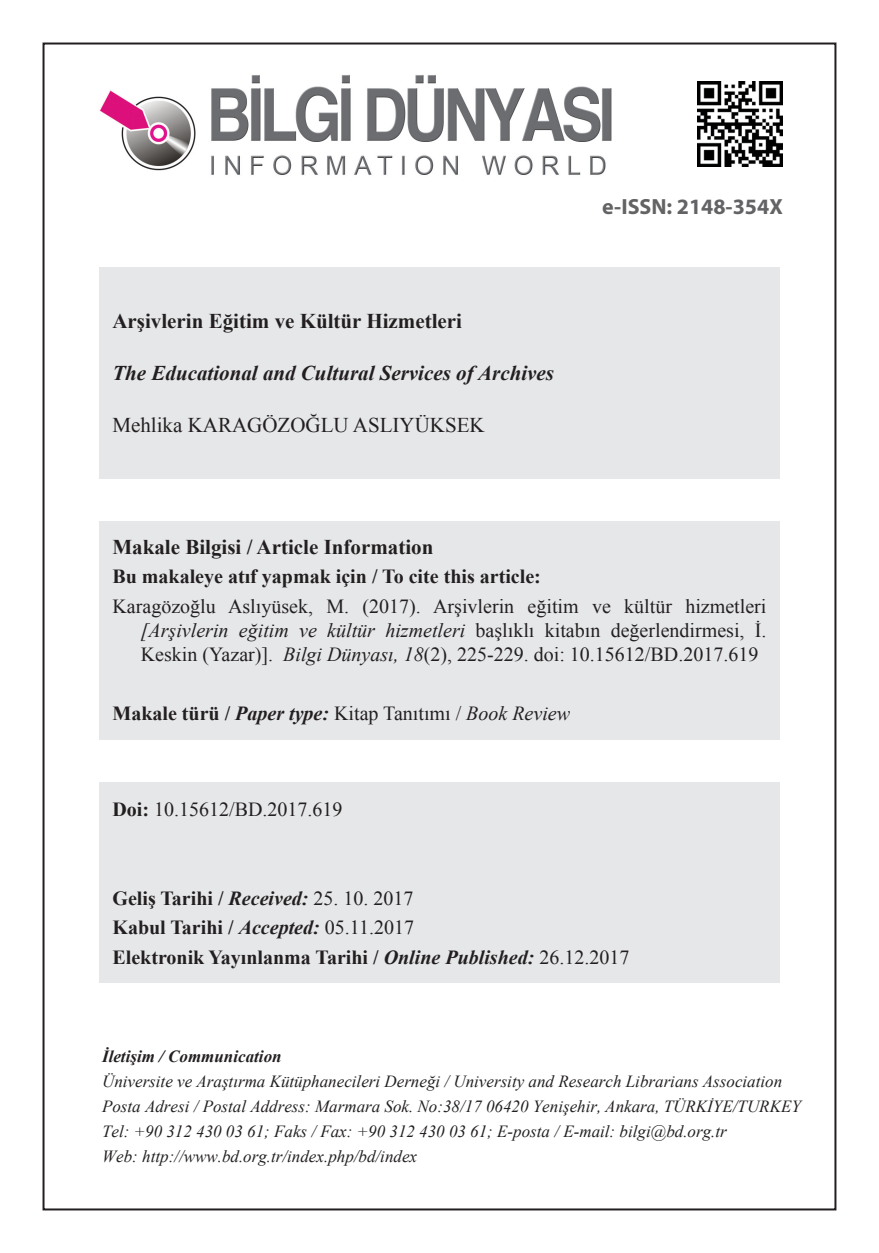
<style>
.page{position:relative;width:879px;height:1253px;background:#fff}
.page>*{position:absolute;margin:0;border:0;box-sizing:border-box;transform-origin:0 0}
.t1{font:700 22px "Myriad Pro";color:#636366}
.t2{font:700 21px "Times New Roman";color:#231f20}
.t3{font:italic 700 21px "Times New Roman";color:#231f20}
.t4{font:21px "Times New Roman";color:#231f20}
.t5{font:20px/24px "Times New Roman";color:#231f20;text-align:justify}
.t6{font:700 20px/29.6px "Times New Roman";color:#231f20}
.t7{font:italic 17px/24.8px "Times New Roman";color:#231f20}
.t8{font:italic 700 17px "Times New Roman";color:#231f20}
.s1{font-style:italic}
.s2{font-weight:700}
.s3{font-weight:700;font-style:italic}
.s4{font-weight:400}
</style>
<div class="page">
<div style="left:99px;top:267px;width:681px;height:212px;background:#e6e7e9"></div>
<div style="left:99px;top:521px;width:681px;height:219px;background:#e6e7e9"></div>
<div style="left:99px;top:782px;width:681px;height:200px;background:#e6e7e9"></div>
<img style="left:100px;top:75px;width:512px;height:100px">
<img style="left:698px;top:82px;width:85px;height:85px">
<p class="t2" style="left:112px;top:307px;width:351px">Arşivlerin Eğitim ve Kültür Hizmetleri</p>
<p class="t3" style="left:112px;top:358px;width:443px">The Educational and Cultural Services of Archives</p>
<p class="t4" style="left:112px;top:411px;width:374px">Mehlika KARAGÖZOĞLU ASLIYÜKSEK</p>
<p class="t1" style="left:602px;top:193px;width:182px">e-ISSN: 2148-354X</p>
<p class="t2" style="left:112px;top:532px;width:322px">Makale Bilgisi / Article Information</p>
<p class="t6" style="left:112px;top:561px;width:430px">Bu makaleye atıf yapmak için / To cite this article:</p>
<p class="t5" style="left:141px;top:594px;width:627px;text-indent:-28px">Karagözoğlu Aslıyüsek, M. (2017). Arşivlerin eğitim ve kültür hizmetleri <span class="s1">[Arşivlerin eğitim ve kültür hizmetleri</span> başlıklı kitabın değerlendirmesi, İ.<br>Keskin (Yazar)]. <span class="s1">Bilgi Dünyası, 18</span>(2), 225-229. doi: 10.15612/BD.2017.619</p>
<p class="t5" style="left:112px;top:701px;width:459px"><span class="s2">Makale türü /</span> <span class="s3">Paper type:</span> Kitap Tanıtımı / <span class="s1">Book Review</span></p>
<p class="t5" style="left:112px;top:797px;width:231px"><span class="s2">Doi:</span> 10.15612/BD.2017.619</p>
<p class="t6" style="left:112px;top:883px;width:518px">Geliş Tarihi / <span class="s1">Received:</span> <span class="s4">25. 10. 2017<br></span>Kabul Tarihi / <span class="s1">Accepted:</span> <span class="s4">05.11.2017<br></span>Elektronik Yayınlanma Tarihi / <span class="s1">Online Published:</span> <span class="s4">26.12.2017</span></p>
<p class="t8" style="left:102px;top:1045px;width:181px">İletişim / Communication</p>
<p class="t7" style="left:102px;top:1069px;width:700px">Üniversite ve Araştırma Kütüphanecileri Derneği / University and Research Librarians Association Posta Adresi / Postal Address: Marmara Sok. No:38/17 06420 Yenişehir, Ankara, TÜRKİYE/TURKEY Tel: +90 312 430 03 61; Faks / Fax: +90 312 430 03 61; E-posta / E-mail: bilgi@bd.org.tr<br>Web: http://www.bd.org.tr/index.php/bd/index</p>
</div>
